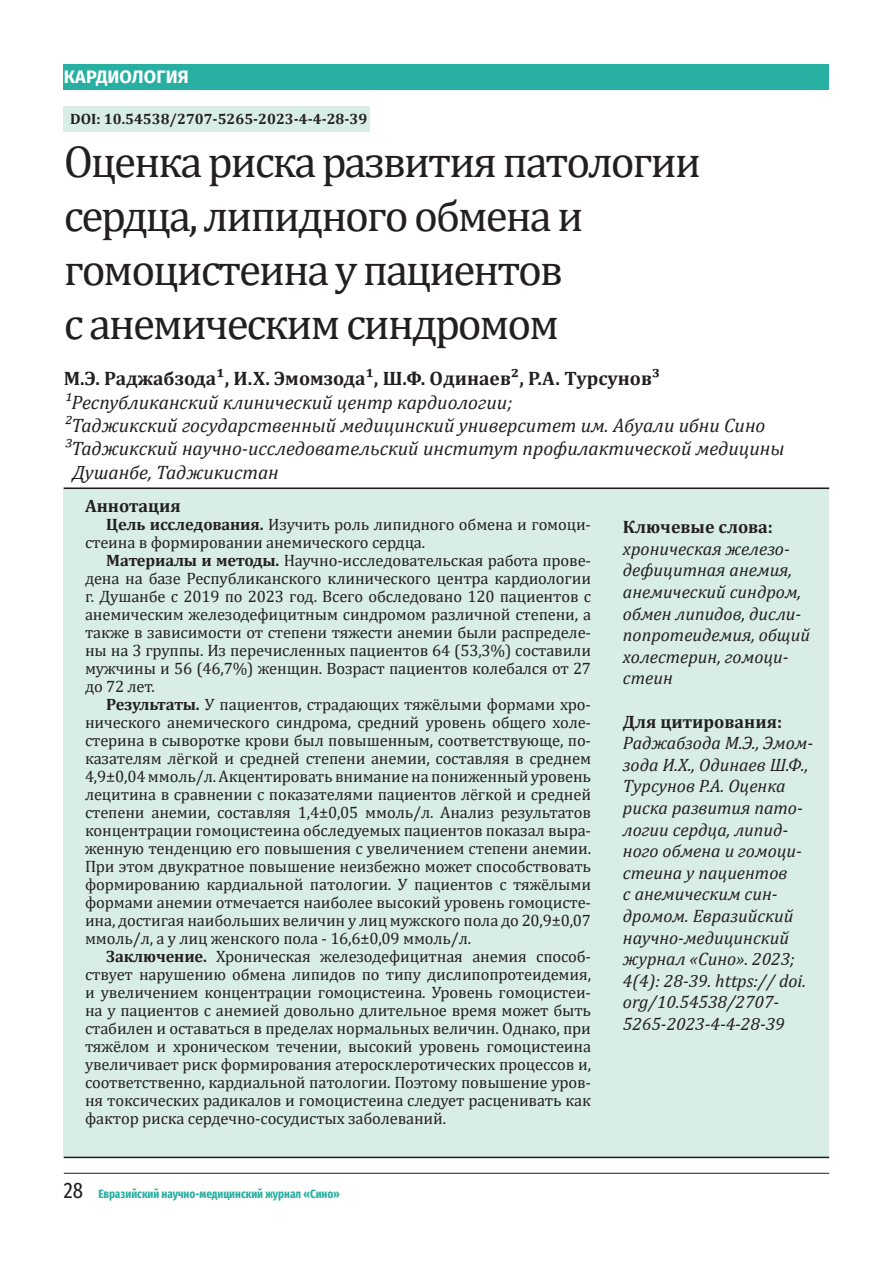
<style>
.page{position:relative;width:893px;height:1263px;background:#fff}
.page>*{position:absolute;margin:0;border:0;box-sizing:border-box;transform-origin:0 0}
.t1{font:45px/54px "Cambria";letter-spacing:-.05em;color:#231f20}
.t2{font:italic 19.5px "Cambria";color:#231f20}
.t3{font:700 19.5px "Cambria";color:#231f20}
.t4{font:italic 18px/21.6px "Cambria";color:#231f20}
.t5{font:700 18px "Cambria";color:#231f20}
.t6{font:700 18px "Fira Sans";letter-spacing:.01em;color:#fff}
.t7{font:16.5px/18px "Cambria";letter-spacing:-.01em;color:#231f20;text-align:justify}
.t8{font:700 15px "Cambria";color:#231f20}
.t9{font:700 12px "Fira Sans Compressed";color:#27afa1}
.s1{font-weight:700}
.s2{font-weight:400;font-size:22.5px;color:#231f20}
</style>
<div class="page">
<hr style="left:64px;top:1173px;width:765px;height:1px;background:#231f20">
<div style="left:64px;top:487px;width:765px;height:670px;background:#d7ede6"></div>
<hr style="left:64px;top:487px;width:765px;height:2px;background:#231f20">
<hr style="left:64px;top:1157px;width:765px;height:1px;background:#231f20">
<div style="left:64px;top:64px;width:765px;height:25px;background:#27afa1"></div>
<div style="left:64px;top:106px;width:306px;height:26px;background:#d7ede6"></div>
<p class="t6" style="left:64px;top:61px;width:127px">КАРДИОЛОГИЯ</p>
<p class="t8" style="left:70px;top:109px;width:299px">DOI: 10.54538/2707-5265-2023-4-4-28-39</p>
<h1 class="t1" style="left:64px;top:135px;width:639px">Оценка риска развития патологии сердца, липидного обмена и гомоцистеина у пациентов<br>с анемическим синдромом</h1>
<p class="t3" style="left:64px;top:365px;width:598px">М.Э. Раджабзода¹, И.Х. Эмомзода¹, Ш.Ф. Одинаев², Р.А. Турсунов³</p>
<p class="t2" style="left:64px;top:388px;width:450px">¹Республиканский клинический центр кардиологии;</p>
<p class="t2" style="left:64px;top:411px;width:703px">²Таджикский государственный медицинский университет им. Абуали ибни Сино</p>
<p class="t2" style="left:64px;top:435px;width:722px">³Таджикский научно-исследовательский институт профилактической медицины</p>
<p class="t2" style="left:72px;top:458px;width:208px">Душанбе, Таджикистан</p>
<p class="t5" style="left:85px;top:493px;width:97px">Аннотация</p>
<p class="t7" style="left:85px;top:515px;width:508px;text-indent:21px"><span class="s1">Цель исследования.</span> Изучить роль липидного обмена и гомоци&shy;стеина в формировании анемического сердца.</p>
<p class="t7" style="left:85px;top:551px;width:508px;text-indent:21px"><span class="s1">Материалы и методы.</span> Научно-исследовательская работа прове&shy;дена на базе Республиканского клинического центра кардиологии г. Душанбе с 2019 по 2023 год. Всего обследовано 120 пациентов с анемическим железодефицитным синдромом различной степени, а также в зависимости от степени тяжести анемии были распределе&shy;ны на 3 группы. Из перечисленных пациентов 64 (53,3%) составили мужчины и 56 (46,7%) женщин. Возраст пациентов колебался от 27 до 72 лет.</p>
<p class="t7" style="left:85px;top:695px;width:508px;text-indent:21px"><span class="s1">Результаты.</span> У пациентов, страдающих тяжёлыми формами хро&shy;нического анемического синдрома, средний уровень общего холе&shy;стерина в сыворотке крови был повышенным, соответствующе, по&shy;казателям лёгкой и средней степени анемии, составляя в среднем 4,9±0,04 ммоль/л. Акцентировать внимание на пониженный уровень лецитина в сравнении с показателями пациентов лёгкой и средней степени анемии, составляя 1,4±0,05 ммоль/л. Анализ результатов концентрации гомоцистеина обследуемых пациентов показал выра&shy;женную тенденцию его повышения с увеличением степени анемии.<br>При этом двукратное повышение неизбежно может способствовать формированию кардиальной патологии. У пациентов с тяжёлыми формами анемии отмечается наиболее высокий уровень гомоцисте&shy;ина, достигая наибольших величин у лиц мужского пола до 20,9±0,07 ммоль/л, а у лиц женского пола - 16,6±0,09 ммоль/л.</p>
<p class="t7" style="left:85px;top:947px;width:508px;text-indent:21px"><span class="s1">Заключение.</span> Хроническая железодефицитная анемия способ&shy;ствует нарушению обмена липидов по типу дислипопротеидемия, и увеличением концентрации гомоцистеина. Уровень гомоцистеи&shy;на у пациентов с анемией довольно длительное время может быть стабилен и оставаться в пределах нормальных величин. Однако, при тяжёлом и хроническом течении, высокий уровень гомоцистеина увеличивает риск формирования атеросклеротических процессов и, соответственно, кардиальной патологии. Поэтому повышение уров&shy;ня токсических радикалов и гомоцистеина следует расценивать как фактор риска сердечно-сосудистых заболеваний.</p>
<p class="t5" style="left:623px;top:514px;width:151px">Ключевые слова:</p>
<p class="t4" style="left:623px;top:537px;width:189px">хроническая железо&shy;дефицитная анемия, анемический синдром, обмен липидов, дисли&shy;попротеидемия, общий холестерин, гомоци&shy;стеин</p>
<p class="t5" style="left:623px;top:709px;width:161px">Для цитирования:</p>
<p class="t4" style="left:623px;top:731px;width:192px">Раджабзода М.Э., Эмом&shy;зода И.Х., Одинаев Ш.Ф.,<br>Турсунов Р.А. Оценка риска развития пато&shy;логии сердца, липид&shy;ного обмена и гомоци&shy;стеина у пациентов<br>с анемическим син&shy;дромом. Евразийский научно-медицинский журнал «Сино». 2023;<br>4(4): 28-39. https:// doi. org/10.54538/2707-<br>5265-2023-4-4-28-39</p>
<p class="t9" style="left:64px;top:1184px;width:278px"><span class="s2">28</span> Евразийский научно-медицинский журнал «Сино»</p>
</div>
